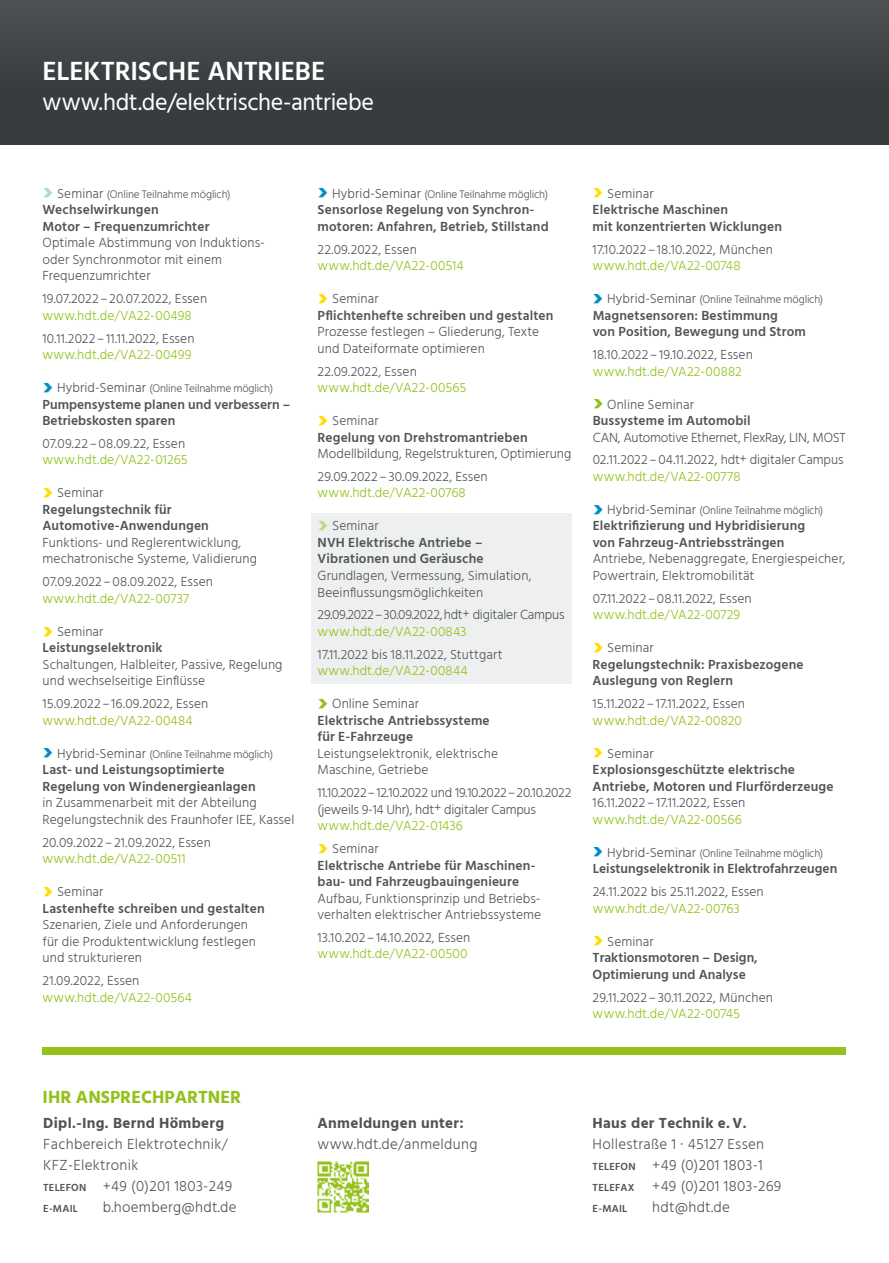
<style>
.page{position:relative;width:889px;height:1263px;background:#fff}
.page>*{position:absolute;margin:0;border:0;box-sizing:border-box;transform-origin:0 0}
.t1{font:600 27px "Hind";letter-spacing:-.005em;color:#fff}
.t2{font:24px "Hind";letter-spacing:-.015em;color:#fff}
.t3{font:700 18px "Hind";color:#94c11c}
.t4{font:300 15px/21px "Hind";letter-spacing:.02em;color:#515455}
.t5{font:300 13.5px/16.5px "Hind";letter-spacing:.005em;color:#515455}
.t6{font:600 13.5px/16.5px "Hind";letter-spacing:.01em;color:#515455}
.t7{font:300 13.5px/16.5px "Hind";letter-spacing:-.02em;color:#515455}
.t8{font:300 13.5px/16.5px "Hind";letter-spacing:.01em;color:#94c11c}
.t9{font:300 13.5px/16.5px "Hind";letter-spacing:-.015em;color:#515455}
.t10{font:300 11.25px "Hind";letter-spacing:-.015em;color:#515455}
.t11{font:600 10.5px "Hind";letter-spacing:.02em;color:#515455}
.s1{font-weight:700;font-size:28.5px;color:#a7d8dc}
.s2{font-size:13.5px}
.s3{font-weight:600}
.s4{color:#94c11c}
.s5{font-weight:700;font-size:28.5px;color:#008ec9}
.s6{font-weight:700;font-size:28.5px;color:#fd0}
.s7{color:#515455}
.s8{font-weight:700;font-size:28.5px;color:#c4d983}
.s9{font-weight:700;font-size:28.5px;color:#94c11c}
.s10{font-weight:300}
.s11{font-weight:300;color:#94c11c}
.s12{font-weight:700}
.s13{font-weight:600;font-size:10.5px}
</style>
<div class="page">
<div style="left:43px;top:1048px;width:803px;height:7px;background:#94c11c"></div>
<div style="left:311px;top:513px;width:260px;height:171px;background:#eeeff0"></div>
<img style="left:317px;top:1162px;width:51px;height:50px">
<div style="left:0;top:0;width:889px;height:145px;background:linear-gradient(to bottom,#4c4f50,#31373a)"></div>
<p class="t1" style="left:43px;top:52px;width:284px">ELEKTRISCHE ANTRIEBE</p>
<p class="t2" style="left:43px;top:86px;width:333px">www.hdt.de/elektrische-antriebe</p>
<p class="t10" style="left:43px;top:187px;width:190px"><span class="s1">›</span> <span class="s2">Seminar</span> (Online Teilnahme möglich)</p>
<p class="t5" style="left:43px;top:202px;width:224px"><span class="s3">Wechselwirkungen<br>Motor – Frequenzumrichter<br></span>Optimale Abstimmung von Induktions&shy;oder Synchronmotor mit einem<br>Frequenzumrichter</p>
<p class="t5" style="left:43px;top:291px;width:166px">19.07.2022–20.07.2022, Essen <span class="s4">www.hdt.de/VA22-00498</span></p>
<p class="t5" style="left:43px;top:331px;width:153px">10.11.2022–11.11.2022, Essen <span class="s4">www.hdt.de/VA22-00499</span></p>
<p class="t10" style="left:43px;top:381px;width:232px"><span class="s5">›</span> <span class="s2">Hybrid-Seminar</span> (Online Teilnahme möglich)</p>
<p class="t6" style="left:43px;top:397px;width:249px">Pumpensysteme planen und verbessern –<br>Betriebskosten sparen</p>
<p class="t5" style="left:43px;top:436px;width:147px">07.09.22–08.09.22, Essen <span class="s4">www.hdt.de/VA22-01265</span></p>
<p class="t5" style="left:43px;top:485px;width:216px"><span class="s6">›</span> Seminar<br><span class="s3">Regelungstechnik für<br>Automotive-Anwendungen<br></span>Funktions- und Reglerentwicklung, mechatronische Systeme, Validierung</p>
<p class="t5" style="left:43px;top:574px;width:172px">07.09.2022–08.09.2022, Essen <span class="s4">www.hdt.de/VA22-00737</span></p>
<p class="t5" style="left:43px;top:624px;width:241px"><span class="s6">›</span> Seminar<br><span class="s3">Leistungselektronik<br></span>Schaltungen, Halbleiter, Passive, Regelung und wechselseitige Einflüsse</p>
<p class="t5" style="left:43px;top:696px;width:167px">15.09.2022–16.09.2022, Essen <span class="s4">www.hdt.de/VA22-00484</span></p>
<p class="t10" style="left:43px;top:747px;width:232px"><span class="s5">›</span> <span class="s2">Hybrid-Seminar</span> (Online Teilnahme möglich)</p>
<p class="t5" style="left:43px;top:762px;width:253px"><span class="s3">Last- und Leistungsoptimierte<br>Regelung von Windenergieanlagen<br></span>in Zusammenarbeit mit der Abteilung Regelungstechnik des Fraunhofer IEE, Kassel</p>
<p class="t5" style="left:43px;top:835px;width:170px">20.09.2022–21.09.2022, Essen <span class="s4">www.hdt.de/VA22-00511</span></p>
<p class="t5" style="left:43px;top:884px;width:224px"><span class="s6">›</span> Seminar<br><span class="s3">Lastenhefte schreiben und gestalten<br></span>Szenarien, Ziele und Anforderungen für die Produktentwicklung festlegen und strukturieren</p>
<p class="t8" style="left:43px;top:973px;width:151px"><span class="s7">21.09.2022, Essen </span>www.hdt.de/VA22-00564</p>
<p class="t10" style="left:317px;top:187px;width:232px"><span class="s5">›</span> <span class="s2">Hybrid-Seminar</span> (Online Teilnahme möglich)</p>
<p class="t6" style="left:317px;top:202px;width:233px">Sensorlose Regelung von Synchron&shy;motoren: Anfahren, Betrieb, Stillstand</p>
<p class="t8" style="left:317px;top:242px;width:148px"><span class="s7">22.09.2022, Essen </span>www.hdt.de/VA22-00514</p>
<p class="t5" style="left:317px;top:291px;width:237px"><span class="s6">›</span> Seminar<br><span class="s3">Pflichtenhefte schreiben und gestalten<br></span>Prozesse festlegen – Gliederung, Texte und Dateiformate optimieren</p>
<p class="t8" style="left:317px;top:364px;width:150px"><span class="s7">22.09.2022, Essen </span>www.hdt.de/VA22-00565</p>
<p class="t5" style="left:317px;top:413px;width:255px"><span class="s6">›</span> Seminar<br><span class="s3">Regelung von Drehstromantrieben<br></span>Modellbildung, Regelstrukturen, Optimierung</p>
<p class="t5" style="left:317px;top:469px;width:172px">29.09.2022–30.09.2022, Essen <span class="s4">www.hdt.de/VA22-00768</span></p>
<p class="t5" style="left:317px;top:518px;width:215px"><span class="s8">›</span> Seminar<br><span class="s3">NVH Elektrische Antriebe –<br>Vibrationen und Geräusche<br></span>Grundlagen, Vermessung, Simulation,<br>Beeinflussungsmöglichkeiten</p>
<p class="t7" style="left:317px;top:607px;width:248px">29.09.2022–30.09.2022,hdt+ digitaler Campus <span class="s4">www.hdt.de/VA22-00843</span></p>
<p class="t5" style="left:317px;top:647px;width:187px">17.11.2022 bis 18.11.2022, Stuttgart <span class="s4">www.hdt.de/VA22-00844</span></p>
<p class="t5" style="left:317px;top:696px;width:182px"><span class="s9">›</span> Online Seminar<br><span class="s3">Elektrische Antriebssysteme für E-Fahrzeuge<br></span>Leistungselektronik, elektrische<br>Maschine, Getriebe</p>
<p class="t9" style="left:317px;top:785px;width:255px">11.10.2022–12.10.2022 und 19.10.2022–20.10.2022 (jeweils 9-14 Uhr), hdt+ digitaler Campus <span class="s4">www.hdt.de/VA22-01436</span></p>
<p class="t5" style="left:317px;top:841px;width:225px"><span class="s6">›</span> Seminar<br><span class="s3">Elektrische Antriebe für Maschinen&shy;bau- und Fahrzeugbauingenieure<br></span>Aufbau, Funktionsprinzip und Betriebs&shy;verhalten elektrischer Antriebssysteme</p>
<p class="t5" style="left:317px;top:930px;width:154px">13.10.202–14.10.2022, Essen <span class="s4">www.hdt.de/VA22-00500</span></p>
<p class="t6" style="left:592px;top:186px;width:191px"><span class="s6">›</span> <span class="s10">Seminar<br></span>Elektrische Maschinen<br>mit konzentrierten Wicklungen</p>
<p class="t5" style="left:592px;top:242px;width:182px">17.10.2022–18.10.2022, München <span class="s4">www.hdt.de/VA22-00748</span></p>
<p class="t10" style="left:592px;top:292px;width:232px"><span class="s5">›</span> <span class="s2">Hybrid-Seminar</span> (Online Teilnahme möglich)</p>
<p class="t6" style="left:592px;top:308px;width:215px">Magnetsensoren: Bestimmung<br>von Position, Bewegung und Strom</p>
<p class="t5" style="left:592px;top:347px;width:162px">18.10.2022–19.10.2022, Essen <span class="s4">www.hdt.de/VA22-00882</span></p>
<p class="t7" style="left:592px;top:397px;width:255px"><span class="s9">›</span> Online Seminar<br><span class="s3">Bussysteme im Automobil<br></span>CAN, Automotive Ethernet, FlexRay, LIN, MOST</p>
<p class="t5" style="left:592px;top:452px;width:252px">02.11.2022–04.11.2022, hdt+ digitaler Campus <span class="s4">www.hdt.de/VA22-00778</span></p>
<p class="t10" style="left:592px;top:503px;width:232px"><span class="s5">›</span> <span class="s2">Hybrid-Seminar</span> (Online Teilnahme möglich)</p>
<p class="t5" style="left:592px;top:518px;width:254px"><span class="s3">Elektrifizierung und Hybridisierung<br>von Fahrzeug-Antriebssträngen<br></span>Antriebe, Nebenaggregate, Energiespeicher, Powertrain, Elektromobilität</p>
<p class="t5" style="left:592px;top:591px;width:160px">07.11.2022–08.11.2022, Essen <span class="s4">www.hdt.de/VA22-00729</span></p>
<p class="t6" style="left:592px;top:640px;width:212px"><span class="s6">›</span> <span class="s10">Seminar<br></span>Regelungstechnik: Praxisbezogene<br>Auslegung von Reglern</p>
<p class="t5" style="left:592px;top:696px;width:154px">15.11.2022–17.11.2022, Essen <span class="s4">www.hdt.de/VA22-00820</span></p>
<p class="t6" style="left:592px;top:746px;width:242px"><span class="s6">›</span> <span class="s10">Seminar<br></span>Explosionsgeschützte elektrische<br>Antriebe, Motoren und Flurförderzeuge<br><span class="s10">16.11.2022–17.11.2022, Essen </span><span class="s11">www.hdt.de/VA22-00566</span></p>
<p class="t10" style="left:592px;top:846px;width:232px"><span class="s5">›</span> <span class="s2">Hybrid-Seminar</span> (Online Teilnahme möglich)</p>
<p class="t6" style="left:592px;top:861px;width:246px">Leistungselektronik in Elektrofahrzeugen</p>
<p class="t5" style="left:592px;top:884px;width:172px">24.11.2022 bis 25.11.2022, Essen <span class="s4">www.hdt.de/VA22-00763</span></p>
<p class="t6" style="left:592px;top:934px;width:167px"><span class="s6">›</span> <span class="s10">Seminar<br></span>Traktionsmotoren – Design,<br>Optimierung und Analyse</p>
<p class="t5" style="left:592px;top:989px;width:182px">29.11.2022–30.11.2022, München <span class="s4">www.hdt.de/VA22-00745</span></p>
<p class="t3" style="left:43px;top:1086px;width:200px">IHR ANSPRECHPARTNER</p>
<p class="t4" style="left:43px;top:1113px;width:190px"><span class="s12">Dipl.-Ing. Bernd Hömberg<br></span>Fachbereich Elektrotechnik/<br>KFZ-Elektronik<br><span class="s13">TELEFON</span> +49 (0)201 1803-249</p>
<p class="t11" style="left:43px;top:1201px;width:36px">E-MAIL</p>
<p class="t4" style="left:103px;top:1197px;width:135px">b.hoemberg@hdt.de</p>
<p class="t4" style="left:317px;top:1113px;width:161px"><span class="s12">Anmeldungen unter: </span>www.hdt.de/anmeldung</p>
<p class="t4" style="left:592px;top:1113px;width:190px"><span class="s12">Haus der Technik e. V.<br></span>Hollestraße 1 ∙ 45127 Essen<br><span class="s13">TELEFON</span> +49 (0)201 1803-1<br><span class="s13">TELEFAX</span> +49 (0)201 1803-269</p>
<p class="t11" style="left:592px;top:1201px;width:36px">E-MAIL</p>
<p class="t4" style="left:652px;top:1197px;width:79px">hdt@hdt.de</p>
</div>
